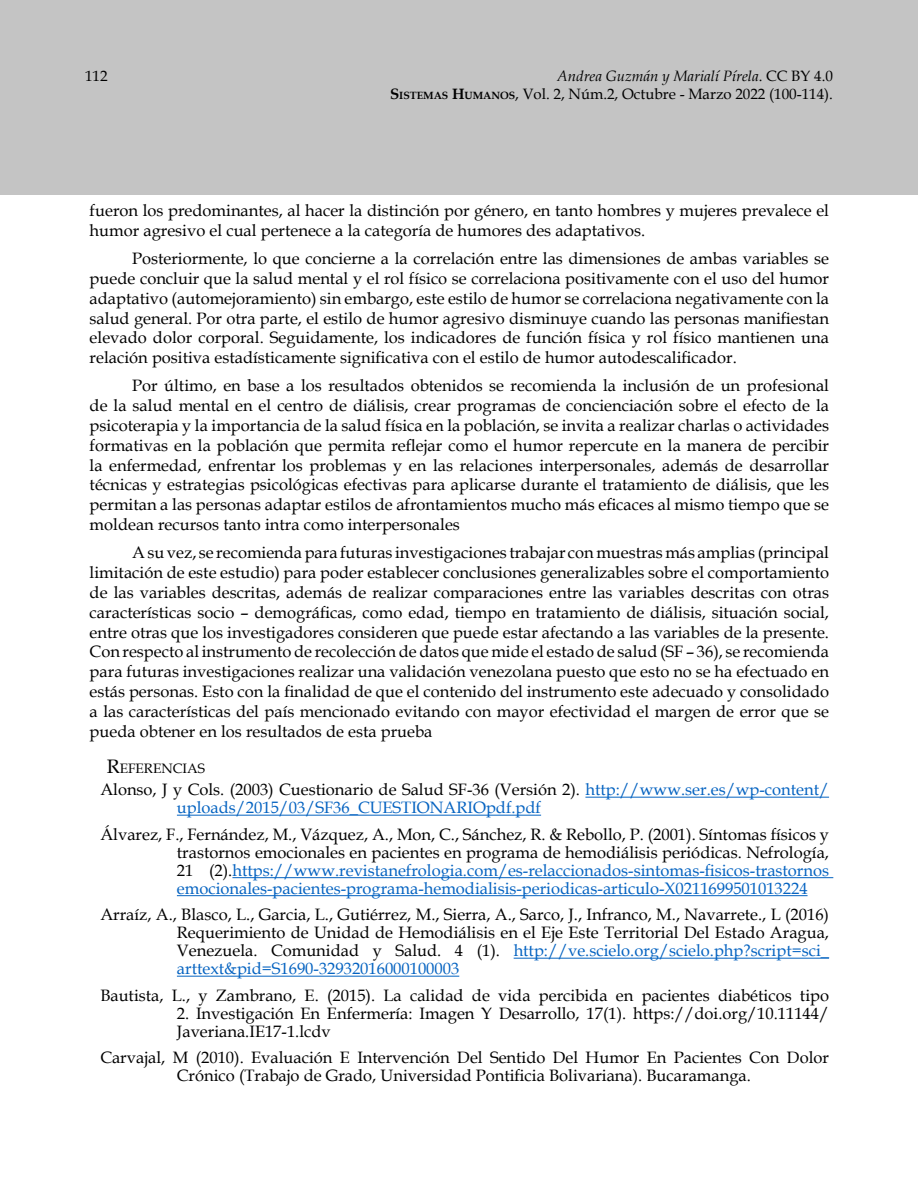
<style>
.page{position:relative;width:918px;height:1188px;background:#fff}
.page>*{position:absolute;margin:0;border:0;box-sizing:border-box;transform-origin:0 0}
.t1{font:16.5px/19.8px "Book Antiqua";color:#000;text-align:justify}
.t2{font:16.5px/18px "Book Antiqua";color:#0563c1}
.t3{font:15px/18px "Book Antiqua";color:#000;text-align:right}
.t4{font:13.65px "Book Antiqua";color:#000}
.s1{font-style:italic}
.s2{font-weight:700}
.s3{font-weight:700;font-size:10.5px}
.s4{font-size:19.5px}
.s5{color:#000}
.s6{color:#0563c1}
</style>
<div class="page">
<div style="left:0;top:0;width:917px;height:195px;background:#c4c4c4"></div>
<hr style="left:585px;top:797px;width:244px;height:1px;background:#0563c1">
<hr style="left:177px;top:815px;width:364px;height:1px;background:#0563c1">
<hr style="left:232px;top:877px;width:601px;height:1px;background:#0563c1">
<hr style="left:177px;top:895px;width:631px;height:1px;background:#0563c1">
<hr style="left:514px;top:958px;width:315px;height:1px;background:#0563c1">
<hr style="left:177px;top:976px;width:282px;height:1px;background:#0563c1">
<p class="t3" style="left:85px;top:67px;width:24px">112</p>
<p class="t3" style="left:390px;top:67px;width:444px"><span class="s1">Andrea Guzmán y Marialí Pírela</span>. CC BY 4.0<br><span class="s2">S</span><span class="s3">ISTEMAS</span> <span class="s2">H</span><span class="s3">UMANOS</span>, Vol. 2, Núm.2, Octubre - Marzo 2022 (100-114).</p>
<p class="t1" style="left:90px;top:200px;width:741px">fueron los predominantes, al hacer la distinción por género, en tanto hombres y mujeres prevalece el humor agresivo el cual pertenece a la categoría de humores des adaptativos.</p>
<p class="t1" style="left:90px;top:248px;width:741px;text-indent:43px">Posteriormente, lo que concierne a la correlación entre las dimensiones de ambas variables se puede concluir que la salud mental y el rol físico se correlaciona positivamente con el uso del humor adaptativo (automejoramiento) sin embargo, este estilo de humor se correlaciona negativamente con la salud general. Por otra parte, el estilo de humor agresivo disminuye cuando las personas manifiestan elevado dolor corporal. Seguidamente, los indicadores de función física y rol físico mantienen una relación positiva estadísticamente significativa con el estilo de humor autodescalificador.</p>
<p class="t1" style="left:90px;top:376px;width:741px;text-indent:43px">Por último, en base a los resultados obtenidos se recomienda la inclusión de un profesional de la salud mental en el centro de diálisis, crear programas de concienciación sobre el efecto de la psicoterapia y la importancia de la salud física en la población, se invita a realizar charlas o actividades formativas en la población que permita reflejar como el humor repercute en la manera de percibir la enfermedad, enfrentar los problemas y en las relaciones interpersonales, además de desarrollar técnicas y estrategias psicológicas efectivas para aplicarse durante el tratamiento de diálisis, que les permitan a las personas adaptar estilos de afrontamientos mucho más eficaces al mismo tiempo que se moldean recursos tanto intra como interpersonales</p>
<p class="t1" style="left:90px;top:543px;width:741px;text-indent:43px">A su vez, se recomienda para futuras investigaciones trabajar con muestras más amplias (principal limitación de este estudio) para poder establecer conclusiones generalizables sobre el comportamiento de las variables descritas, además de realizar comparaciones entre las variables descritas con otras características socio – demográficas, como edad, tiempo en tratamiento de diálisis, situación social, entre otras que los investigadores consideren que puede estar afectando a las variables de la presente.<br>Con respecto al instrumento de recolección de datos que mide el estado de salud (SF – 36), se recomienda para futuras investigaciones realizar una validación venezolana puesto que esto no se ha efectuado en estás personas. Esto con la finalidad de que el contenido del instrumento este adecuado y consolidado a las características del país mencionado evitando con mayor efectividad el margen de error que se pueda obtener en los resultados de esta prueba</p>
<p class="t4" style="left:107px;top:759px;width:100px"><span class="s4">R</span>EFERENCIAS</p>
<p class="t2" style="left:177px;top:780px;width:654px;text-indent:-77px"><span class="s5">Alonso, J y Cols. (2003) Cuestionario de Salud SF-36 (Versión 2).</span> http://www.ser.es/wp-content/ uploads/2015/03/SF36_CUESTIONARIOpdf.pdf</p>
<p class="t1" style="left:177px;top:825px;width:654px;line-height:18px;text-indent:-77px">Álvarez, F., Fernández, M., Vázquez, A., Mon, C., Sánchez, R. &amp; Rebollo, P. (2001). Síntomas físicos y trastornos emocionales en pacientes en programa de hemodiálisis periódicas. Nefrología, 21 (2).<span class="s6">https://www.revistanefrologia.com/es-relaccionados-sintomas-fisicos-trastornos emocionales-pacientes-programa-hemodialisis-periodicas-articulo-X0211699501013224</span></p>
<p class="t1" style="left:177px;top:905px;width:654px;line-height:18px;text-indent:-77px">Arraíz, A., Blasco, L., Garcia, L., Gutiérrez, M., Sierra, A., Sarco, J., Infranco, M., Navarrete., L (2016)<br>Requerimiento de Unidad de Hemodiálisis en el Eje Este Territorial Del Estado Aragua, Venezuela. Comunidad y Salud. 4 (1). <span class="s6">http://ve.scielo.org/scielo.php?script=sci_ arttext&amp;pid=S1690-32932016000100003</span></p>
<p class="t1" style="left:100px;top:985px;width:730px">Bautista, L., y Zambrano, E. (2015). La calidad de vida percibida en pacientes diabéticos tipo</p>
<p class="t1" style="left:177px;top:1004px;width:654px;line-height:18px">2. Investigación En Enfermería: Imagen Y Desarrollo, 17(1). https://doi.org/10.11144/<br>Javeriana.IE17-1.lcdv</p>
<p class="t1" style="left:100px;top:1048px;width:730px;line-height:18px;text-align:center">Carvajal, M (2010). Evaluación E Intervención Del Sentido Del Humor En Pacientes Con Dolor<br>Crónico (Trabajo de Grado, Universidad Pontificia Bolivariana). Bucaramanga.</p>
</div>
